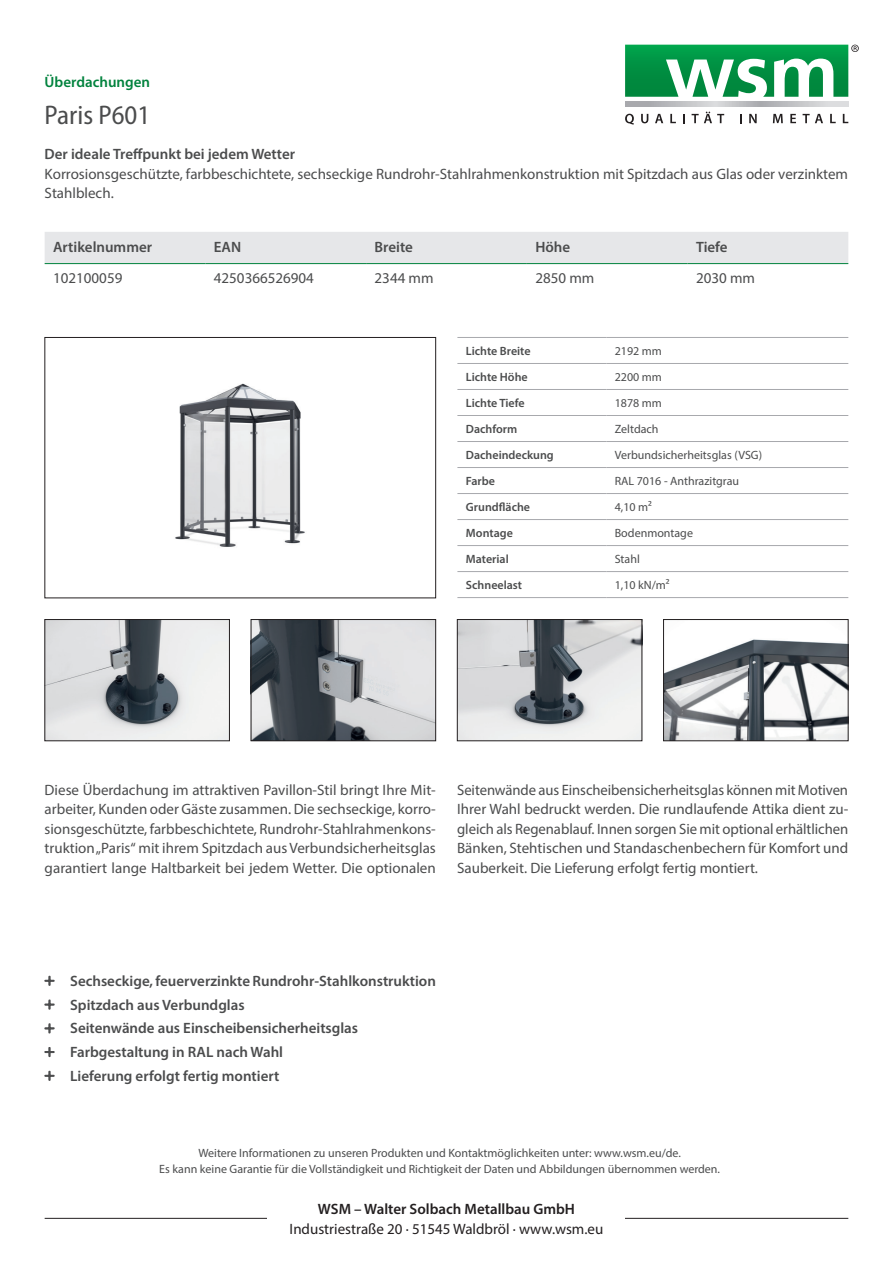
<style>
.page{position:relative;width:893px;height:1263px;background:#fff}
.page>*{position:absolute;margin:0;border:0;box-sizing:border-box;transform-origin:0 0}
.t1{font:semi-condensed 27px "Myriad Pro";color:#4b4c4d}
.t2{font:15px/19.5px "Myriad Pro";color:#4b4c4d;text-align:justify}
.t3{font:600 15px/23.7px "Myriad Pro";color:#4b4c4d}
.t4{font:15px "Myriad Pro";color:#231f20}
.t5{font:600 15px "Myriad Pro";color:#231f20}
.t6{font:600 15px "Myriad Pro";color:#00823d}
.t7{font:12px/16.5px "Myriad Pro";color:#4b4c4d;text-align:center}
.t8{font:600 12px "Myriad Pro";color:#4b4c4d}
</style>
<div class="page">
<img style="left:175px;top:383px;width:130px;height:164px">
<div style="left:45px;top:337px;width:391px;height:261px;border:1px solid #231f20"></div>
<img style="left:47px;top:621px;width:181px;height:118px">
<div style="left:45px;top:619px;width:185px;height:122px;border:1px solid #231f20"></div>
<img style="left:253px;top:621px;width:181px;height:118px">
<div style="left:251px;top:619px;width:185px;height:122px;border:1px solid #231f20"></div>
<img style="left:665px;top:639px;width:181px;height:100px">
<div style="left:663px;top:619px;width:185px;height:122px;border:1px solid #231f20"></div>
<img style="left:459px;top:621px;width:181px;height:118px">
<div style="left:457px;top:619px;width:185px;height:122px;border:1px solid #231f20"></div>
<div style="left:45px;top:232px;width:803px;height:31px;background:#e6e7e9"></div>
<hr style="left:45px;top:263px;width:160px;height:1px;background:#00823d">
<hr style="left:205px;top:263px;width:161px;height:1px;background:#00823d">
<hr style="left:366px;top:263px;width:161px;height:1px;background:#00823d">
<hr style="left:527px;top:263px;width:161px;height:1px;background:#00823d">
<hr style="left:688px;top:263px;width:160px;height:1px;background:#00823d">
<hr style="left:457px;top:337px;width:149px;height:1px;background:#a8a9ad">
<hr style="left:606px;top:337px;width:242px;height:1px;background:#a8a9ad">
<hr style="left:457px;top:363px;width:149px;height:1px;background:#a8a9ad">
<hr style="left:606px;top:363px;width:242px;height:1px;background:#a8a9ad">
<hr style="left:457px;top:389px;width:149px;height:1px;background:#a8a9ad">
<hr style="left:606px;top:389px;width:242px;height:1px;background:#a8a9ad">
<hr style="left:457px;top:415px;width:149px;height:1px;background:#a8a9ad">
<hr style="left:606px;top:415px;width:242px;height:1px;background:#a8a9ad">
<hr style="left:457px;top:441px;width:149px;height:1px;background:#a8a9ad">
<hr style="left:606px;top:441px;width:242px;height:1px;background:#a8a9ad">
<hr style="left:457px;top:467px;width:149px;height:1px;background:#a8a9ad">
<hr style="left:606px;top:467px;width:242px;height:1px;background:#a8a9ad">
<hr style="left:457px;top:493px;width:149px;height:1px;background:#a8a9ad">
<hr style="left:606px;top:493px;width:242px;height:1px;background:#a8a9ad">
<hr style="left:457px;top:519px;width:149px;height:1px;background:#a8a9ad">
<hr style="left:606px;top:519px;width:242px;height:1px;background:#a8a9ad">
<hr style="left:457px;top:545px;width:149px;height:1px;background:#a8a9ad">
<hr style="left:606px;top:545px;width:242px;height:1px;background:#a8a9ad">
<hr style="left:457px;top:571px;width:149px;height:1px;background:#a8a9ad">
<hr style="left:606px;top:571px;width:242px;height:1px;background:#a8a9ad">
<hr style="left:457px;top:597px;width:149px;height:1px;background:#a8a9ad">
<hr style="left:606px;top:597px;width:242px;height:1px;background:#a8a9ad">
<hr style="left:45px;top:1218px;width:803px;height:1px;background:#231f20">
<svg style="left:625px;top:114px;width:9px;height:11px"></svg>
<svg style="left:641px;top:114px;width:7px;height:9px"></svg>
<svg style="left:655px;top:114px;width:8px;height:9px"></svg>
<svg style="left:670px;top:114px;width:6px;height:9px"></svg>
<svg style="left:683px;top:114px;width:2px;height:9px"></svg>
<svg style="left:692px;top:112px;width:32px;height:11px"></svg>
<svg style="left:749px;top:114px;width:8px;height:9px"></svg>
<svg style="left:773px;top:114px;width:10px;height:9px"></svg>
<svg style="left:790px;top:114px;width:6px;height:9px"></svg>
<svg style="left:803px;top:114px;width:20px;height:9px"></svg>
<svg style="left:830px;top:114px;width:6px;height:9px"></svg>
<svg style="left:843px;top:114px;width:5px;height:9px"></svg>
<hr style="left:625px;top:106px;width:223px;height:1px;background:#636366">
<svg style="left:625px;top:102px;width:223px;height:4px"></svg>
<svg style="left:625px;top:45px;width:234px;height:52px"></svg>
<div style="left:268px;top:1203px;width:357px;height:30px;background:#fff"></div>
<p class="t6" style="left:45px;top:72px;width:107px">Überdachungen</p>
<h1 class="t1" style="left:45px;top:99px;width:107px">Paris P601</h1>
<p class="t3" style="left:45px;top:142px;width:252px">Der ideale Treffpunkt bei jedem Wetter</p>
<p class="t2" style="left:45px;top:164px;width:805px">Korrosionsgeschützte, farbbeschichtete, sechseckige Rundrohr-Stahlrahmenkonstruktion mit Spitzdach aus Glas oder verzinktem<br>Stahlblech.</p>
<p class="t3" style="left:53px;top:234px;width:101px">Artikelnummer</p>
<p class="t3" style="left:214px;top:234px;width:29px">EAN</p>
<p class="t3" style="left:375px;top:234px;width:40px">Breite</p>
<p class="t3" style="left:535px;top:234px;width:36px">Höhe</p>
<p class="t3" style="left:696px;top:234px;width:33px">Tiefe</p>
<p class="t2" style="left:53px;top:268px;width:71px">102100059</p>
<p class="t2" style="left:214px;top:268px;width:102px">4250366526904</p>
<p class="t2" style="left:375px;top:268px;width:60px">2344 mm</p>
<p class="t2" style="left:535px;top:268px;width:60px">2850 mm</p>
<p class="t2" style="left:696px;top:268px;width:60px">2030 mm</p>
<p class="t8" style="left:466px;top:343px;width:66px">Lichte Breite</p>
<p class="t7" style="left:615px;top:342px;width:49px">2192 mm</p>
<p class="t8" style="left:466px;top:369px;width:63px">Lichte Höhe</p>
<p class="t7" style="left:615px;top:368px;width:49px">2200 mm</p>
<p class="t8" style="left:466px;top:395px;width:60px">Lichte Tiefe</p>
<p class="t7" style="left:615px;top:394px;width:49px">1878 mm</p>
<p class="t8" style="left:466px;top:421px;width:53px">Dachform</p>
<p class="t7" style="left:615px;top:420px;width:45px">Zeltdach</p>
<p class="t8" style="left:466px;top:447px;width:89px">Dacheindeckung</p>
<p class="t7" style="left:615px;top:446px;width:149px">Verbundsicherheitsglas (VSG)</p>
<p class="t8" style="left:466px;top:473px;width:31px">Farbe</p>
<p class="t7" style="left:615px;top:472px;width:126px">RAL 7016 - Anthrazitgrau</p>
<p class="t8" style="left:466px;top:499px;width:66px">Grundfläche</p>
<p class="t7" style="left:615px;top:498px;width:39px">4,10 m²</p>
<p class="t8" style="left:466px;top:525px;width:48px">Montage</p>
<p class="t7" style="left:615px;top:524px;width:80px">Bodenmontage</p>
<p class="t8" style="left:466px;top:551px;width:44px">Material</p>
<p class="t7" style="left:615px;top:550px;width:27px">Stahl</p>
<p class="t8" style="left:466px;top:577px;width:58px">Schneelast</p>
<p class="t7" style="left:615px;top:577px;width:56px">1,10 kN/m²</p>
<p class="t2" style="left:45px;top:780px;width:393px">Diese Überdachung im attraktiven Pavillon-Stil bringt Ihre Mit&shy;arbeiter, Kunden oder Gäste zusammen. Die sechseckige, korro&shy;sionsgeschützte, farbbeschichtete, Rundrohr-Stahlrahmenkons&shy;truktion „Paris“ mit ihrem Spitzdach aus Verbundsicherheitsglas garantiert lange Haltbarkeit bei jedem Wetter. Die optionalen</p>
<p class="t2" style="left:457px;top:780px;width:393px">Seitenwände aus Einscheibensicherheitsglas können mit Motiven Ihrer Wahl bedruckt werden. Die rundlaufende Attika dient zu&shy;gleich als Regenablauf. Innen sorgen Sie mit optional erhältlichen Bänken, Stehtischen und Standaschenbechern für Komfort und Sauberkeit. Die Lieferung erfolgt fertig montiert.</p>
<p class="t3" style="left:70px;top:968px;width:367px">Sechseckige, feuerverzinkte Rundrohr-Stahlkonstruktion Spitzdach aus Verbundglas<br>Seitenwände aus Einscheibensicherheitsglas Farbgestaltung in RAL nach Wahl<br>Lieferung erfolgt fertig montiert</p>
<p class="t7" style="left:159px;top:1144px;width:562px">Weitere Informationen zu unseren Produkten und Kontaktmöglichkeiten unter: www.wsm.eu/de.<br>Es kann keine Garantie für die Vollständigkeit und Richtigkeit der Daten und Abbildungen übernommen werden.</p>
<p class="t5" style="left:318px;top:1199px;width:259px">WSM – Walter Solbach Metallbau GmbH</p>
<p class="t4" style="left:290px;top:1219px;width:315px">Industriestraße 20 · 51545 Waldbröl · www.wsm.eu</p>
</div>
